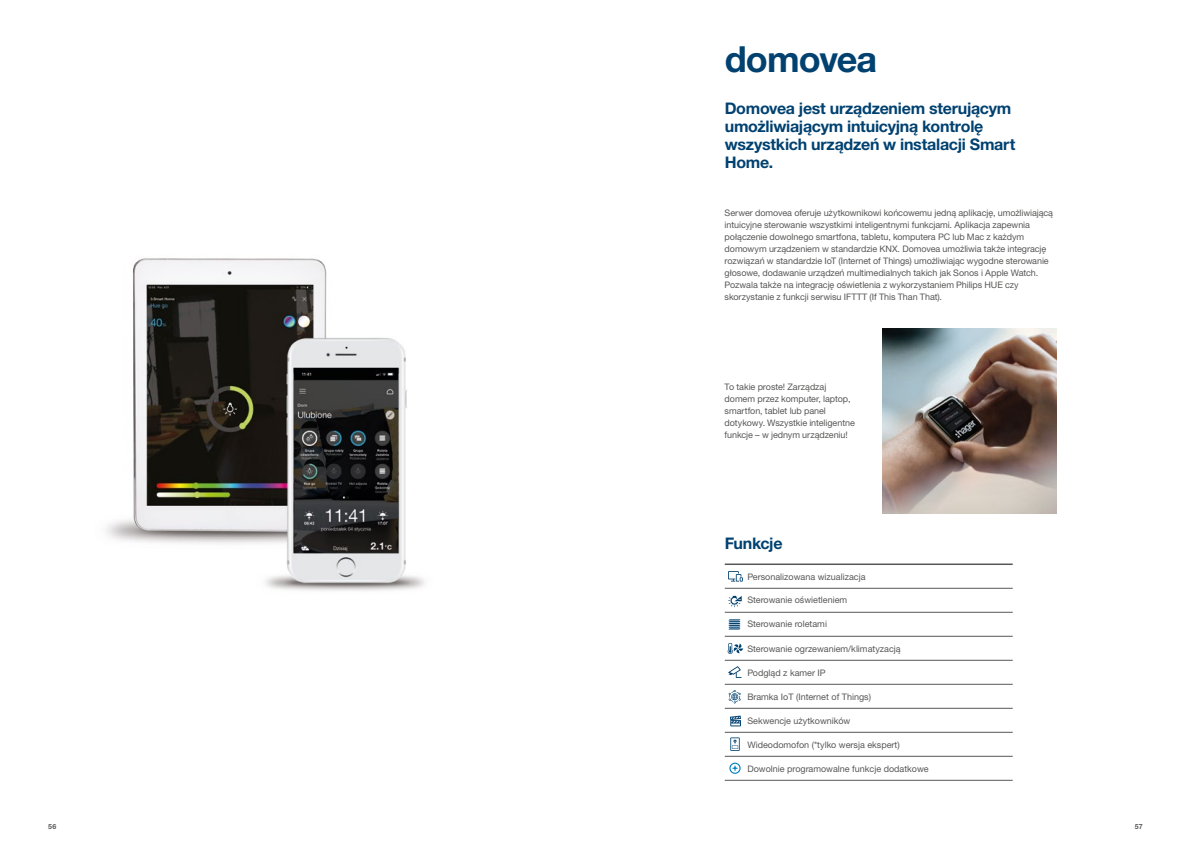
<style>
.page{position:relative;width:1191px;height:842px;background:#fff}
.page>*{position:absolute;margin:0;border:0;box-sizing:border-box;transform-origin:0 0}
.t1{font:700 36px "Helvetica Neue LTW1 G";letter-spacing:-.025em;color:#004170}
.t2{font:700 16px/18px "Helvetica Neue LTW1 G";letter-spacing:-.015em;color:#004170}
.t3{font:9px/12px "Helvetica Neue LTW1 G";letter-spacing:-.005em;color:#575756}
.t4{font:700 7px "Helvetica Neue LTW1 G";color:#575756}
</style>
<div class="page">
<img style="left:106px;top:258px;width:319px;height:333px">
<hr style="left:724px;top:563px;width:288px;height:2px;background:#575756">
<hr style="left:724px;top:588px;width:288px;height:1px;background:#575756">
<hr style="left:724px;top:612px;width:288px;height:1px;background:#575756">
<hr style="left:724px;top:636px;width:288px;height:1px;background:#575756">
<hr style="left:724px;top:660px;width:288px;height:1px;background:#575756">
<hr style="left:724px;top:684px;width:288px;height:1px;background:#575756">
<hr style="left:724px;top:708px;width:288px;height:1px;background:#575756">
<hr style="left:724px;top:732px;width:288px;height:1px;background:#575756">
<hr style="left:724px;top:756px;width:288px;height:1px;background:#575756">
<hr style="left:724px;top:780px;width:288px;height:1px;background:#575756">
<img style="left:882px;top:329px;width:174px;height:184px">
<svg style="left:727px;top:643px;width:16px;height:11px"></svg>
<div style="left:729px;top:763px;width:11px;height:11px;border:1px solid #0081bf;border-radius:50%"></div>
<svg style="left:733px;top:766px;width:4px;height:4px"></svg>
<svg style="left:728px;top:619px;width:12px;height:10px"></svg>
<svg style="left:728px;top:596px;width:13px;height:11px"></svg>
<svg style="left:730px;top:715px;width:11px;height:11px"></svg>
<svg style="left:730px;top:737px;width:9px;height:14px"></svg>
<svg style="left:728px;top:690px;width:13px;height:13px"></svg>
<svg style="left:728px;top:666px;width:13px;height:12px"></svg>
<svg style="left:728px;top:571px;width:15px;height:11px"></svg>
<h1 class="t1" style="left:724px;top:37px;width:154px">domovea</h1>
<h2 class="t2" style="left:724px;top:100px;width:292px">Domovea jest urządzeniem sterującym umożliwiającym intuicyjną kontrolę wszystkich urządzeń w instalacji Smart<br>Home.</h2>
<p class="t3" style="left:724px;top:207px;width:330px">Serwer domovea oferuje użytkownikowi końcowemu jedną aplikację, umożliwiającą intuicyjne sterowanie wszystkimi inteligentnymi funkcjami. Aplikacja zapewnia połączenie dowolnego smartfona, tabletu, komputera PC lub Mac z każdym domowym urządzeniem w standardzie KNX. Domovea umożliwia także integrację rozwiązań w standardzie IoT (Internet of Things) umożliwiając wygodne sterowanie głosowe, dodawanie urządzeń multimedialnych takich jak Sonos i Apple Watch.<br>Pozwala także na integrację oświetlenia z wykorzystaniem Philips HUE czy skorzystanie z funkcji serwisu IFTTT (If This Than That).</p>
<p class="t3" style="left:724px;top:381px;width:132px">To takie proste! Zarządzaj domem przez komputer, laptop, smartfon, tablet lub panel dotykowy. Wszystkie inteligentne funkcje – w jednym urządzeniu!</p>
<h2 class="t2" style="left:724px;top:535px;width:59px">Funkcje</h2>
<p class="t3" style="left:747px;top:570px;width:120px">Personalizowana wizualizacja</p>
<p class="t3" style="left:747px;top:594px;width:101px">Sterowanie oświetleniem</p>
<p class="t3" style="left:747px;top:618px;width:81px">Sterowanie roletami</p>
<p class="t3" style="left:747px;top:642px;width:155px">Sterowanie ogrzewaniem/klimatyzacją</p>
<p class="t3" style="left:747px;top:666px;width:80px">Podgląd z kamer IP</p>
<p class="t3" style="left:747px;top:690px;width:125px">Bramka IoT (Internet of Things)</p>
<p class="t3" style="left:747px;top:714px;width:104px">Sekwencje użytkowników</p>
<p class="t3" style="left:747px;top:738px;width:154px">Wideodomofon (*tylko wersja ekspert)</p>
<p class="t3" style="left:747px;top:762px;width:183px">Dowolnie programowalne funkcje dodatkowe</p>
<p class="t4" style="left:48px;top:822px;width:10px">56</p>
<p class="t4" style="left:1134px;top:822px;width:9px">57</p>
</div>
